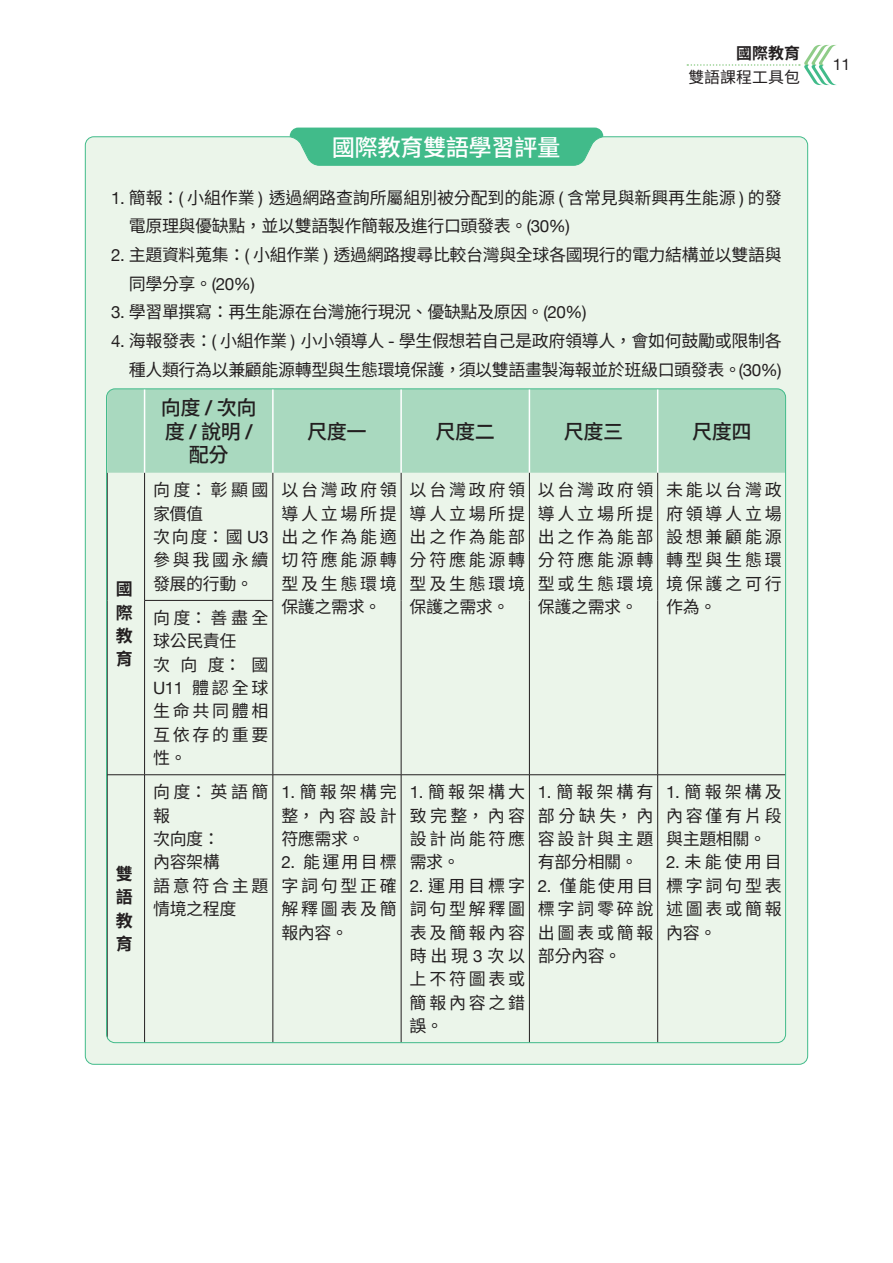
<style>
.page{position:relative;width:893px;height:1263px;background:#fff}
.page>*{position:absolute;margin:0;border:0;box-sizing:border-box;transform-origin:0 0}
.t1{font:500 23.4px "Noto Sans CJ Ktc";letter-spacing:-.025em;color:#fff}
.t2{font:500 20.25px/23.4px "Noto Sans CJ Ktc";letter-spacing:-.025em;color:#231f20;text-align:center}
.t3{font:16.95px/23.4px "Noto Sans CJ Ktc";letter-spacing:.16em;color:#231f20;text-align:justify}
.t4{font:16.95px/23.4px "Noto Sans CJ Ktc";letter-spacing:-.025em;color:#231f20}
.t5{font:16.95px/28.7px "Noto Sans CJ Ktc";letter-spacing:-.01em;color:#231f20}
.t6{font:16.95px/23.4px "Noto Sans CJ Ktc";letter-spacing:.13em;color:#231f20}
.t7{font:700 16.95px/23.4px "Noto Sans CJ Ktc";color:#231f20;text-align:justify}
.t8{font:15.9px "Noto Sans CJ Ktc";color:#231f20}
.t9{font:700 15.9px "Noto Sans CJ Ktc";color:#231f20}
.t10{font:15.9px "Helvetica Neue";color:#231f20}
.s1{font-family:"Helvetica Neue"}
</style>
<div class="page">
<svg style="left:687px;top:45px;width:149px;height:40px"></svg>
<div style="left:290px;top:128px;width:313px;height:39px;background:#41bb8a;border-radius:9px"></div>
<div style="left:85px;top:136px;width:723px;height:929px;background:#ebf5ea"></div>
<div style="left:107px;top:389px;width:679px;height:84px;background:#a9d9bf"></div>
<div style="left:108px;top:473px;width:678px;height:570px;background:#ebf5ea"></div>
<hr style="left:144px;top:389px;width:1px;height:84px;background:#fff">
<hr style="left:272px;top:389px;width:2px;height:84px;background:#fff">
<hr style="left:400px;top:389px;width:2px;height:84px;background:#fff">
<hr style="left:144px;top:473px;width:1px;height:127px;background:#231f20">
<hr style="left:273px;top:473px;width:1px;height:127px;background:#231f20">
<hr style="left:401px;top:473px;width:1px;height:127px;background:#231f20">
<hr style="left:144px;top:600px;width:129px;height:1px;background:#231f20">
<hr style="left:144px;top:601px;width:1px;height:173px;background:#231f20">
<hr style="left:273px;top:601px;width:1px;height:173px;background:#231f20">
<hr style="left:401px;top:600px;width:1px;height:174px;background:#231f20">
<hr style="left:107px;top:774px;width:38px;height:1px;background:#231f20">
<hr style="left:145px;top:774px;width:128px;height:1px;background:#231f20">
<hr style="left:144px;top:775px;width:1px;height:268px;background:#231f20">
<hr style="left:273px;top:774px;width:128px;height:1px;background:#231f20">
<hr style="left:273px;top:775px;width:1px;height:268px;background:#231f20">
<hr style="left:401px;top:774px;width:128px;height:1px;background:#231f20">
<hr style="left:401px;top:775px;width:1px;height:268px;background:#231f20">
<hr style="left:529px;top:774px;width:129px;height:1px;background:#231f20">
<hr style="left:658px;top:774px;width:128px;height:1px;background:#231f20">
<hr style="left:107px;top:775px;width:1px;height:268px;background:#231f20">
<hr style="left:529px;top:389px;width:1px;height:84px;background:#fff">
<hr style="left:657px;top:389px;width:1px;height:84px;background:#fff">
<hr style="left:657px;top:473px;width:1px;height:127px;background:#231f20">
<hr style="left:657px;top:600px;width:1px;height:174px;background:#231f20">
<hr style="left:657px;top:775px;width:1px;height:268px;background:#231f20">
<hr style="left:529px;top:473px;width:1px;height:127px;background:#231f20">
<hr style="left:529px;top:600px;width:1px;height:174px;background:#231f20">
<hr style="left:529px;top:775px;width:1px;height:268px;background:#231f20">
<p class="t9" style="left:736px;top:45px;width:65px">國際教育</p>
<p class="t8" style="left:688px;top:68px;width:113px">雙語課程工具包</p>
<h1 class="t1" style="left:332px;top:134px;width:230px">國際教育雙語學習評量</h1>
<p class="t5" style="left:129px;top:183px;width:654px;text-indent:-18px"><span class="s1">1.</span> 簡報：<span class="s1">(</span> 小組作業 <span class="s1">)</span> 透過網路查詢所屬組別被分配到的能源 <span class="s1">(</span> 含常見與新興再生能源 <span class="s1">)</span> 的發電原理與優缺點，並以雙語製作簡報及進行口頭發表。<span class="s1">(30%)</span></p>
<p class="t4" style="left:129px;top:241px;width:654px;line-height:28.7px;text-indent:-18px"><span class="s1">2.</span> 主題資料蒐集：<span class="s1">(</span> 小組作業 <span class="s1">)</span> 透過網路搜尋比較台灣與全球各國現行的電力結構並以雙語與同學分享。<span class="s1">(20%)</span></p>
<p class="t4" style="left:111px;top:301px;width:477px"><span class="s1">3.</span> 學習單撰寫：再生能源在台灣施行現況、優缺點及原因。<span class="s1">(20%)</span></p>
<p class="t4" style="left:111px;top:327px;width:672px;line-height:28.7px;text-align:right"><span class="s1">4.</span> 海報發表：<span class="s1">(</span> 小組作業 <span class="s1">)</span> 小小領導人 <span class="s1">-</span> 學生假想若自己是政府領導人，會如何鼓勵或限制各種人類行為以兼顧能源轉型與生態環境保護，須以雙語畫製海報並於班級口頭發表。<span class="s1">(30%)</span></p>
<p class="t2" style="left:161px;top:396px;width:97px">向度 <span class="s1">/</span> 次向度<span class="s1">/</span>說明<span class="s1">/</span>配分</p>
<p class="t2" style="left:307px;top:420px;width:61px">尺度一</p>
<p class="t2" style="left:435px;top:420px;width:61px">尺度二</p>
<p class="t2" style="left:564px;top:420px;width:61px">尺度三</p>
<p class="t2" style="left:692px;top:420px;width:61px">尺度四</p>
<p class="t7" style="left:116px;top:578px;width:19px">國際教育</p>
<p class="t7" style="left:116px;top:862px;width:19px">雙語教育</p>
<p class="t6" style="left:153px;top:479px;width:117px">向度：彰顯國家價值<br>次向度：國 <span class="s1">U3</span>參與我國永續發展的行動。</p>
<p class="t3" style="left:281px;top:479px;width:117px">以台灣政府領導人立場所提出之作為能適切符應能源轉型及生態環境保護之需求。</p>
<p class="t3" style="left:410px;top:479px;width:117px">以台灣政府領導人立場所提出之作為能部分符應能源轉型及生態環境保護之需求。</p>
<p class="t3" style="left:538px;top:479px;width:117px">以台灣政府領導人立場所提出之作為能部分符應能源轉型或生態環境保護之需求。</p>
<p class="t3" style="left:666px;top:479px;width:117px">未能以台灣政府領導人立場設想兼顧能源轉型與生態環境保護之可行作為。</p>
<p class="t3" style="left:153px;top:606px;width:117px;text-align:left">向度：善盡全球公民責任<br>次向度：國<br><span class="s1">U11</span> 體認全球生命共同體相互依存的重要性。</p>
<p class="t4" style="left:153px;top:781px;width:117px">向度：英語簡報<br>次向度：<br>內容架構<br>語意符合主題情境之程度</p>
<p class="t3" style="left:281px;top:781px;width:117px"><span class="s1">1.</span>簡報架構完整，內容設計符應需求。</p>
<p class="t3" style="left:281px;top:851px;width:117px"><span class="s1">2.</span> 能運用目標字詞句型正確解釋圖表及簡報內容。</p>
<p class="t3" style="left:410px;top:781px;width:117px;text-align:left"><span class="s1">1.</span>簡報架構大致完整，內容設計尚能符應需求。<br><span class="s1">2.</span>運用目標字詞句型解釋圖表及簡報內容時出現<span class="s1">3</span>次以上不符圖表或簡報內容之錯誤。</p>
<p class="t3" style="left:538px;top:781px;width:117px"><span class="s1">1.</span>簡報架構有部分缺失，內容設計與主題有部分相關。</p>
<p class="t3" style="left:538px;top:874px;width:117px"><span class="s1">2.</span> 僅能使用目標字詞零碎說出圖表或簡報部分內容。</p>
<p class="t3" style="left:666px;top:781px;width:117px;text-align:left"><span class="s1">1.</span>簡報架構及內容僅有片段與主題相關。<br><span class="s1">2.</span>未能使用目標字詞句型表述圖表或簡報內容。</p>
<p class="t10" style="left:833px;top:53px;width:19px">11</p>
</div>
